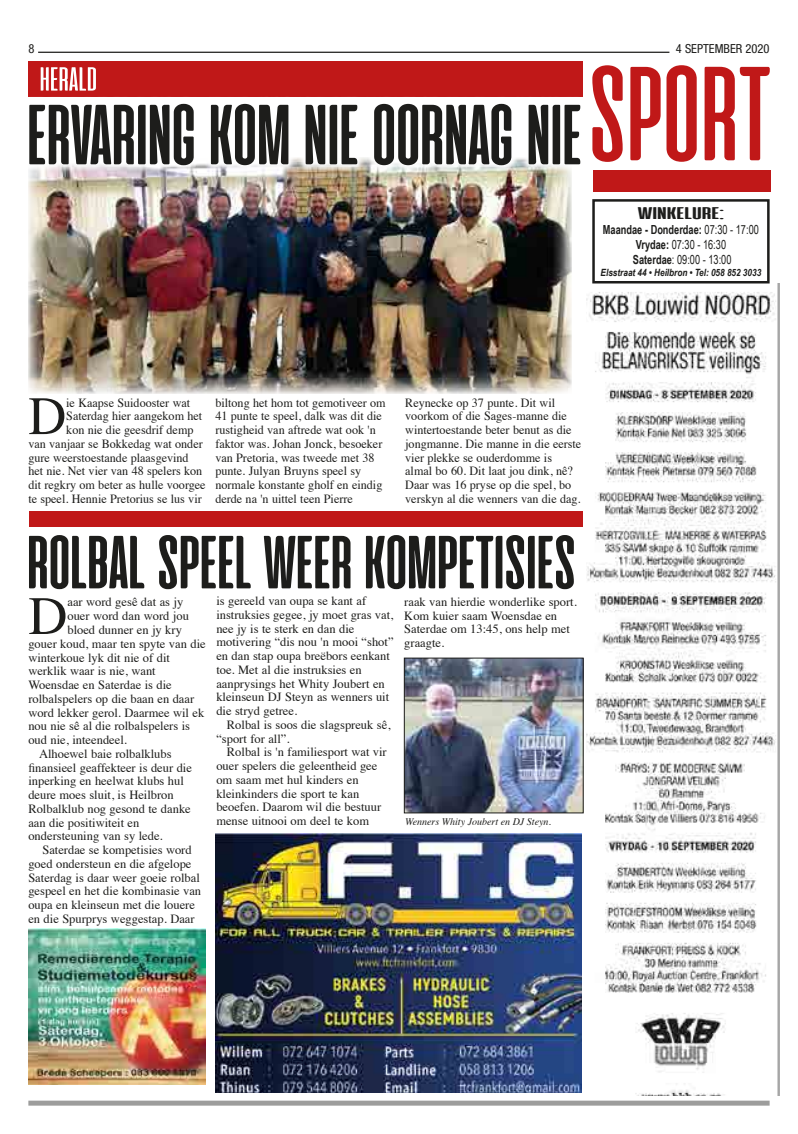
<style>
.page{position:relative;width:798px;height:1134px;background:#fff}
.page>*{position:absolute;margin:0;border:0;box-sizing:border-box;transform-origin:0 0}
.t1{font:700 85px "Cinematografica";color:#1d1d1b}
.t2{font:700 75px "Cinematografica";color:#1d1d1b}
.t3{font:54.12px "Times";color:#1d1d1b}
.t4{font:700 16.88px "Cinematografica";color:#1d1d1b;scale:2 1}
.t5{font:12.5px/13.8px "Times";color:#1d1d1b}
.t6{font:12.5px/15px "Arial Narrow";color:#1d1d1b;text-align:center;scale:.9 1}
.t7{font:condensed 12.5px "Helvetica Neue LT Std";color:#1d1d1b}
.t8{font:italic 700 10px "Arial Narrow";color:#1d1d1b}
.t9{font:italic 10px "Times";color:#1d1d1b}
.s1{font-weight:400;font-size:158.38px;color:#c01818}
.s2{font-weight:700}
</style>
<div class="page">
<img style="left:28px;top:173px;width:543px;height:220px">
<hr style="left:38px;top:52px;width:631px;height:1px;background:#1d1d1b">
<div style="left:28px;top:1101px;width:741px;height:5px;background:#9d9d9c"></div>
<div style="left:28px;top:61px;width:555px;height:36px;background:#c01818"></div>
<svg style="left:41px;top:67px;width:55px;height:24px"></svg>
<img style="left:586px;top:283px;width:193px;height:813px">
<div style="left:592px;top:171px;width:178px;height:21px;background:#c01818"></div>
<img style="left:215px;top:833px;width:366px;height:260px">
<img style="left:28px;top:928px;width:178px;height:156px">
<div style="left:29px;top:511px;width:553px;height:15px;background:#c01818"></div>
<img style="left:406px;top:660px;width:175px;height:151px">
<div style="left:404px;top:658px;width:179px;height:155px;border:1px solid #1d1d1b"></div>
<div style="left:592px;top:199px;width:177px;height:84px;border:2px solid #1d1d1b"></div>
<p class="t7" style="left:28px;top:41px;width:7px">8</p>
<p class="t7" style="left:675px;top:41px;width:95px">4 SEPTEMBER 2020</p>
<h1 class="t1" style="left:27px;top:90px;width:745px">ERVARING KOM NIE OORNAG NIE<span class="s1">sport</span></h1>
<h3 class="t4" style="left:637px;top:205px;width:44px">WINKELURE:</h3>
<p class="t6" style="left:602px;top:222px;width:175px"><span class="s2">Maandae - Donderdae:</span> 07:30 - 17:00<br><span class="s2">Vrydae:</span> 07:30 - 16:30<br><span class="s2">Saterdae</span>: 09:00 - 13:00</p>
<p class="t8" style="left:600px;top:265px;width:162px">Elsstraat 44 • Heilbron • Tel: 058 852 3033</p>
<h3 class="t3" style="left:28px;top:365px;width:39px">D</h3>
<p class="t5" style="left:66px;top:394px;width:125px">ie Kaapse Suidooster wat</p>
<p class="t5" style="left:66px;top:408px;width:137px">Saterdag hier aangekom het</p>
<p class="t5" style="left:66px;top:422px;width:129px">kon nie die geesdrif demp</p>
<p class="t5" style="left:28px;top:436px;width:176px">van vanjaar se Bokkedag wat onder</p>
<p class="t5" style="left:28px;top:449px;width:162px">gure weerstoestande plaasgevind</p>
<p class="t5" style="left:28px;top:463px;width:175px">het nie. Net vier van 48 spelers kon</p>
<p class="t5" style="left:28px;top:477px;width:179px">dit regkry om beter as hulle voorgee</p>
<p class="t5" style="left:28px;top:491px;width:175px">te speel. Hennie Pretorius se lus vir</p>
<p class="t5" style="left:215px;top:394px;width:172px">biltong het hom tot gemotiveer om<br>41 punte te speel, dalk was dit die rustigheid van aftrede wat ook 'n faktor was. Johan Jonck, besoeker van Pretoria, was tweede met 38 punte. Julyan Bruyns speel sy normale konstante gholf en eindig derde na 'n uittel teen Pierre</p>
<p class="t5" style="left:405px;top:394px;width:177px">Reynecke op 37 punte. Dit wil voorkom of die Sages-manne die wintertoestande beter benut as die jongmanne. Die manne in die eerste vier plekke se ouderdomme is almal bo 60. Dit laat jou dink, nê?<br>Daar was 16 pryse op die spel, bo verskyn al die wenners van die dag.</p>
<h2 class="t2" style="left:27px;top:522px;width:550px">ROLBAL SPEEL WEER KOMPETISIES</h2>
<p class="t5" style="left:216px;top:593px;width:179px">is gereeld van oupa se kant af instruksies gegee, jy moet gras vat, nee jy is te sterk en dan die motivering “dis nou 'n mooi “shot” en dan stap oupa breëbors eenkant toe. Met al die instruksies en aanprysings het Whity Joubert en kleinseun DJ Steyn as wenners uit die stryd getree.</p>
<p class="t5" style="left:216px;top:717px;width:175px;text-indent:11px">Rolbal is soos die slagspreuk sê, “sport for all”.</p>
<p class="t5" style="left:216px;top:744px;width:172px;text-indent:11px">Rolbal is 'n familiesport wat vir ouer spelers die geleentheid gee om saam met hul kinders en kleinkinders die sport te kan beoefen. Daarom wil die bestuur mense uitnooi om deel te kom</p>
<p class="t5" style="left:404px;top:594px;width:174px">raak van hierdie wonderlike sport.<br>Kom kuier saam Woensdae en<br>Saterdae om 13:45, ons help met graagte.</p>
<h3 class="t3" style="left:28px;top:565px;width:41px">D</h3>
<p class="t5" style="left:67px;top:594px;width:117px">aar word gesê dat as jy</p>
<p class="t5" style="left:67px;top:608px;width:123px">ouer word dan word jou</p>
<p class="t5" style="left:67px;top:622px;width:116px">bloed dunner en jy kry</p>
<p class="t5" style="left:28px;top:636px;width:179px">gouer koud, maar ten spyte van die</p>
<p class="t5" style="left:28px;top:649px;width:143px">winterkoue lyk dit nie of dit</p>
<p class="t5" style="left:28px;top:663px;width:129px">werklik waar is nie, want</p>
<p class="t5" style="left:28px;top:677px;width:145px">Woensdae en Saterdae is die</p>
<p class="t5" style="left:28px;top:691px;width:167px">rolbalspelers op die baan en daar</p>
<p class="t5" style="left:28px;top:704px;width:177px">word lekker gerol. Daarmee wil ek</p>
<p class="t5" style="left:28px;top:718px;width:163px">nou nie sê al die rolbalspelers is</p>
<p class="t5" style="left:28px;top:732px;width:100px">oud nie, inteendeel.</p>
<p class="t5" style="left:39px;top:746px;width:134px">Alhoewel baie rolbalklubs</p>
<p class="t5" style="left:28px;top:759px;width:165px">finansieel geaffekteer is deur die</p>
<p class="t5" style="left:28px;top:773px;width:157px">inperking en heelwat klubs hul</p>
<p class="t5" style="left:28px;top:787px;width:147px">deure moes sluit, is Heilbron</p>
<p class="t5" style="left:28px;top:801px;width:164px">Rolbalklub nog gesond te danke</p>
<p class="t5" style="left:28px;top:814px;width:112px">aan die positiwiteit en</p>
<p class="t5" style="left:28px;top:828px;width:136px">ondersteuning van sy lede.</p>
<p class="t5" style="left:42px;top:842px;width:151px">Saterdae se kompetisies word</p>
<p class="t5" style="left:28px;top:856px;width:165px">goed ondersteun en die afgelope</p>
<p class="t5" style="left:28px;top:869px;width:173px">Saterdag is daar weer goeie rolbal</p>
<p class="t5" style="left:28px;top:883px;width:174px">gespeel en het die kombinasie van</p>
<p class="t5" style="left:28px;top:897px;width:168px">oupa en kleinseun met die louere</p>
<p class="t5" style="left:28px;top:911px;width:168px">en die Spurprys weggestap. Daar</p>
<p class="t9" style="left:405px;top:812px;width:147px">Wenners Whity Joubert en DJ Steyn.</p>
</div>
